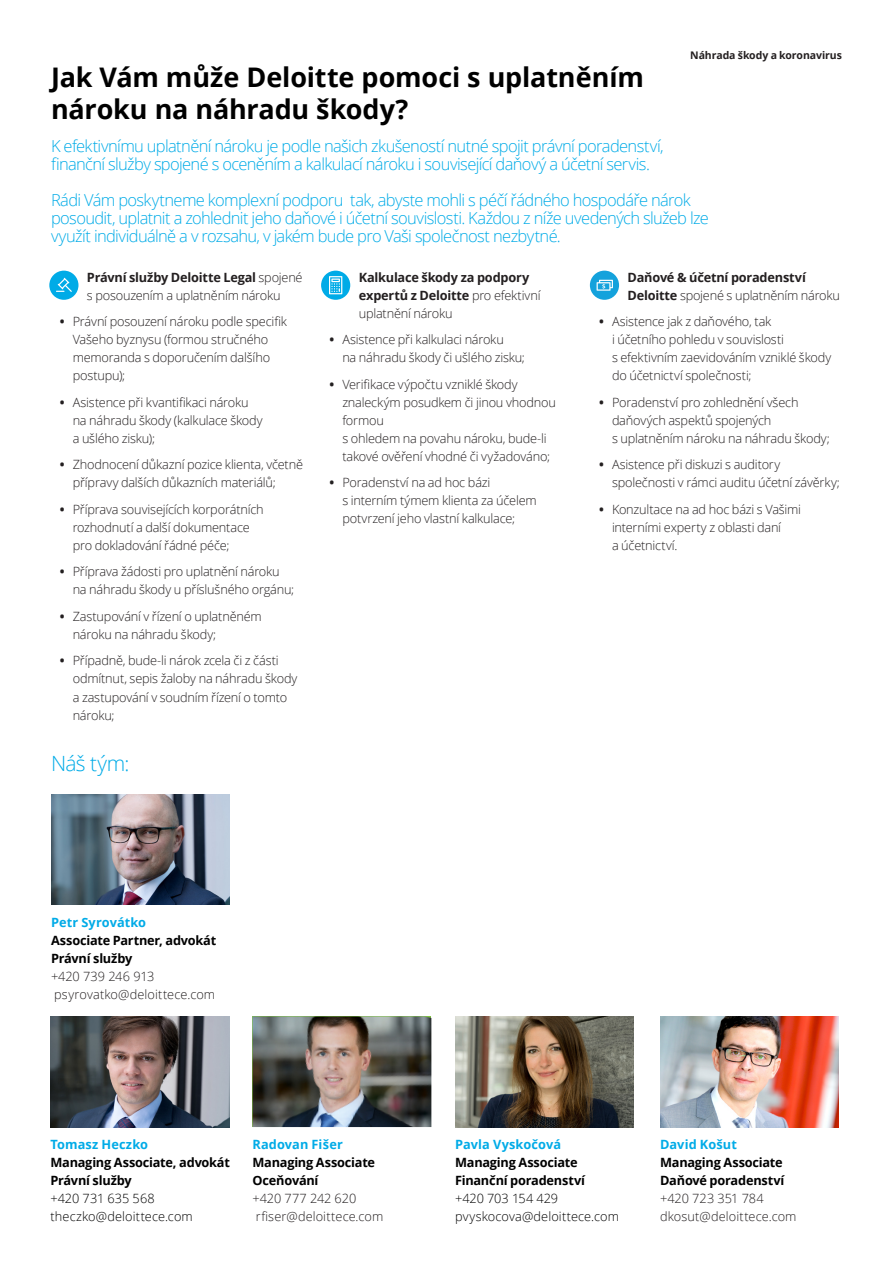
<style>
.page{position:relative;width:893px;height:1263px;background:#fff}
.page>*{position:absolute;margin:0;border:0;box-sizing:border-box;transform-origin:0 0}
.t1{font:700 27px/32.4px "Open Sans";letter-spacing:-.005em;color:#000}
.t2{font:300 21px "Open Sans";letter-spacing:-.02em;color:#00abe7}
.t3{font:300 16.5px/18px "Open Sans";letter-spacing:-.04em;color:#00abe7}
.t4{font:300 12.75px/18px "Open Sans";letter-spacing:-.015em;color:#231f20}
.t5{font:700 12.75px/18px "Open Sans";letter-spacing:-.015em;color:#000}
.t6{font:700 12.75px/18px "Open Sans";letter-spacing:-.015em;color:#231f20}
.t7{font:300 12.75px/18px "Open Sans";letter-spacing:.01em;color:#000}
.t8{font:300 12.75px "Open Sans";letter-spacing:.01em;color:#231f20}
.t9{font:700 12.75px "Open Sans";letter-spacing:.01em;color:#00abe7}
.t10{font:300 12.75px "Open Sans";letter-spacing:.005em;color:#231f20}
.title_24_30{font:700 10.5px "Open Sans";letter-spacing:-.005em;color:#231f20}
.s1{font-weight:700}
.s2{font-weight:300}
.s3{color:#00abe7}
.s4{font-weight:700;color:#000}
.s5{font-weight:300;color:#231f20}
</style>
<div class="page">
<img style="left:51px;top:794px;width:179px;height:111px">
<img style="left:660px;top:1016px;width:179px;height:111px">
<img style="left:253px;top:1016px;width:178px;height:111px">
<img style="left:50px;top:1016px;width:179px;height:111px">
<img style="left:455px;top:1016px;width:179px;height:111px">
<svg style="left:321px;top:271px;width:29px;height:29px"></svg>
<svg style="left:49px;top:271px;width:29px;height:29px"></svg>
<svg style="left:590px;top:271px;width:29px;height:29px"></svg>
<p class="title_24_30" style="left:690px;top:48px;width:153px">Náhrada škody a koronavirus</p>
<p class="t1" style="left:51px;top:60px;width:594px">Jak Vám může Deloitte pomoci s uplatněním nároku na náhradu škody?</p>
<p class="t3" style="left:51px;top:137px;width:614px">K efektivnímu uplatnění nároku je podle našich zkušeností nutné spojit právní poradenství, finanční služby spojené s oceněním a kalkulací nároku i související daňový a účetní servis.</p>
<p class="t3" style="left:51px;top:191px;width:659px">Rádi Vám poskytneme komplexní podporu tak, abyste mohli s péčí řádného hospodáře nárok posoudit, uplatnit a zohlednit jeho daňové i účetní souvislosti. Každou z níže uvedených služeb lze využít individuálně a v rozsahu, v jakém bude pro Vaši společnost nezbytné.</p>
<p class="t4" style="left:87px;top:268px;width:217px"><span class="s1">Právní služby Deloitte Legal</span> spojené s posouzením a uplatněním nároku</p>
<p class="t4" style="left:73px;top:312px;width:216px;text-indent:-13px"><span class="s1">•</span> Právní posouzení nároku podle specifik<br>Vašeho byznysu (formou stručného memoranda s doporučením dalšího postupu);</p>
<p class="t4" style="left:73px;top:393px;width:191px;text-indent:-13px"><span class="s1">•</span> Asistence při kvantifikaci nároku na náhradu škody (kalkulace škody a ušlého zisku);</p>
<p class="t4" style="left:73px;top:455px;width:232px;text-indent:-13px"><span class="s1">•</span> Zhodnocení důkazní pozice klienta, včetně přípravy dalších důkazních materiálů;</p>
<p class="t4" style="left:73px;top:500px;width:193px;text-indent:-13px"><span class="s1">•</span> Příprava souvisejících korporátních rozhodnutí a další dokumentace pro dokladování řádné péče;</p>
<p class="t4" style="left:73px;top:562px;width:223px;text-indent:-13px"><span class="s1">•</span> Příprava žádosti pro uplatnění nároku na náhradu škody u příslušného orgánu;</p>
<p class="t4" style="left:73px;top:607px;width:191px;text-indent:-13px"><span class="s1">•</span> Zastupování v řízení o uplatněném nároku na náhradu škody;</p>
<p class="t4" style="left:73px;top:651px;width:226px;text-indent:-13px"><span class="s1">•</span> Případně, bude-li nárok zcela či z části odmítnut, sepis žaloby na náhradu škody a zastupování v soudním řízení o tomto nároku;</p>
<p class="t2" style="left:51px;top:749px;width:80px">Náš tým:</p>
<p class="t6" style="left:359px;top:268px;width:183px">Kalkulace škody za podpory expertů z Deloitte <span class="s2">pro efektivní uplatnění nároku</span></p>
<p class="t4" style="left:342px;top:330px;width:184px;text-indent:-13px"><span class="s1">•</span> Asistence při kalkulaci nároku<br>na náhradu škody či ušlého zisku;</p>
<p class="t4" style="left:342px;top:375px;width:215px;text-indent:-13px"><span class="s1">•</span> Verifikace výpočtu vzniklé škody znaleckým posudkem či jinou vhodnou formou<br>s ohledem na povahu nároku, bude-li takové ověření vhodné či vyžadováno;</p>
<p class="t4" style="left:342px;top:473px;width:196px;text-indent:-13px"><span class="s1">•</span> Poradenství na ad hoc bázi<br>s interním týmem klienta za účelem potvrzení jeho vlastní kalkulace;</p>
<p class="t6" style="left:628px;top:268px;width:214px">Daňové &amp; účetní poradenství<br>Deloitte <span class="s2">spojené s uplatněním nároku</span></p>
<p class="t4" style="left:612px;top:312px;width:221px;text-indent:-13px"><span class="s1">•</span> Asistence jak z daňového, tak<br>i účetního pohledu v souvislosti<br>s efektivním zaevidováním vzniklé škody do účetnictví společnosti;</p>
<p class="t4" style="left:612px;top:393px;width:219px;text-indent:-13px"><span class="s1">•</span> Poradenství pro zohlednění všech daňových aspektů spojených<br>s uplatněním nároku na náhradu škody;</p>
<p class="t4" style="left:612px;top:455px;width:229px;text-indent:-13px"><span class="s1">•</span> Asistence při diskuzi s auditory společnosti v rámci auditu účetní závěrky;</p>
<p class="t4" style="left:612px;top:500px;width:191px;text-indent:-13px"><span class="s1">•</span> Konzultace na ad hoc bázi s Vašimi interními experty z oblasti daní<br>a účetnictví.</p>
<p class="t5" style="left:51px;top:912px;width:167px"><span class="s3">Petr Syrovátko<br></span>Associate Partner, advokát</p>
<p class="t5" style="left:51px;top:948px;width:83px">Právní služby</p>
<p class="t4" style="left:51px;top:966px;width:105px">+420 739 246 913</p>
<p class="t8" style="left:54px;top:985px;width:162px">psyrovatko@deloittece.com</p>
<p class="t9" style="left:50px;top:1135px;width:99px">Tomasz Heczko</p>
<p class="t5" style="left:50px;top:1153px;width:181px">Managing Associate, advokát</p>
<p class="t5" style="left:50px;top:1171px;width:83px">Právní služby</p>
<p class="t7" style="left:50px;top:1189px;width:106px">+420 731 635 568</p>
<p class="t7" style="left:50px;top:1207px;width:144px">theczko@deloittece.com</p>
<p class="t5" style="left:253px;top:1135px;width:124px"><span class="s3">Radovan Fišer<br></span>Managing Associate</p>
<p class="t4" style="left:253px;top:1171px;width:105px"><span class="s4">Oceňování<br></span>+420 777 242 620</p>
<p class="t8" style="left:256px;top:1207px;width:129px">rfiser@deloittece.com</p>
<p class="t9" style="left:455px;top:1135px;width:107px">Pavla Vyskočová</p>
<p class="t5" style="left:455px;top:1153px;width:124px">Managing Associate</p>
<p class="t7" style="left:455px;top:1171px;width:165px"><span class="s1">Finanční poradenství<br></span>+420 703 154 429 pvyskocova@deloittece.com</p>
<p class="t5" style="left:660px;top:1135px;width:124px"><span class="s3">David Košut<br></span>Managing Associate</p>
<p class="t5" style="left:660px;top:1171px;width:126px">Daňové poradenství <span class="s5">+420 723 351 784</span></p>
<p class="t10" style="left:660px;top:1207px;width:138px">dkosut@deloittece.com</p>
</div>
